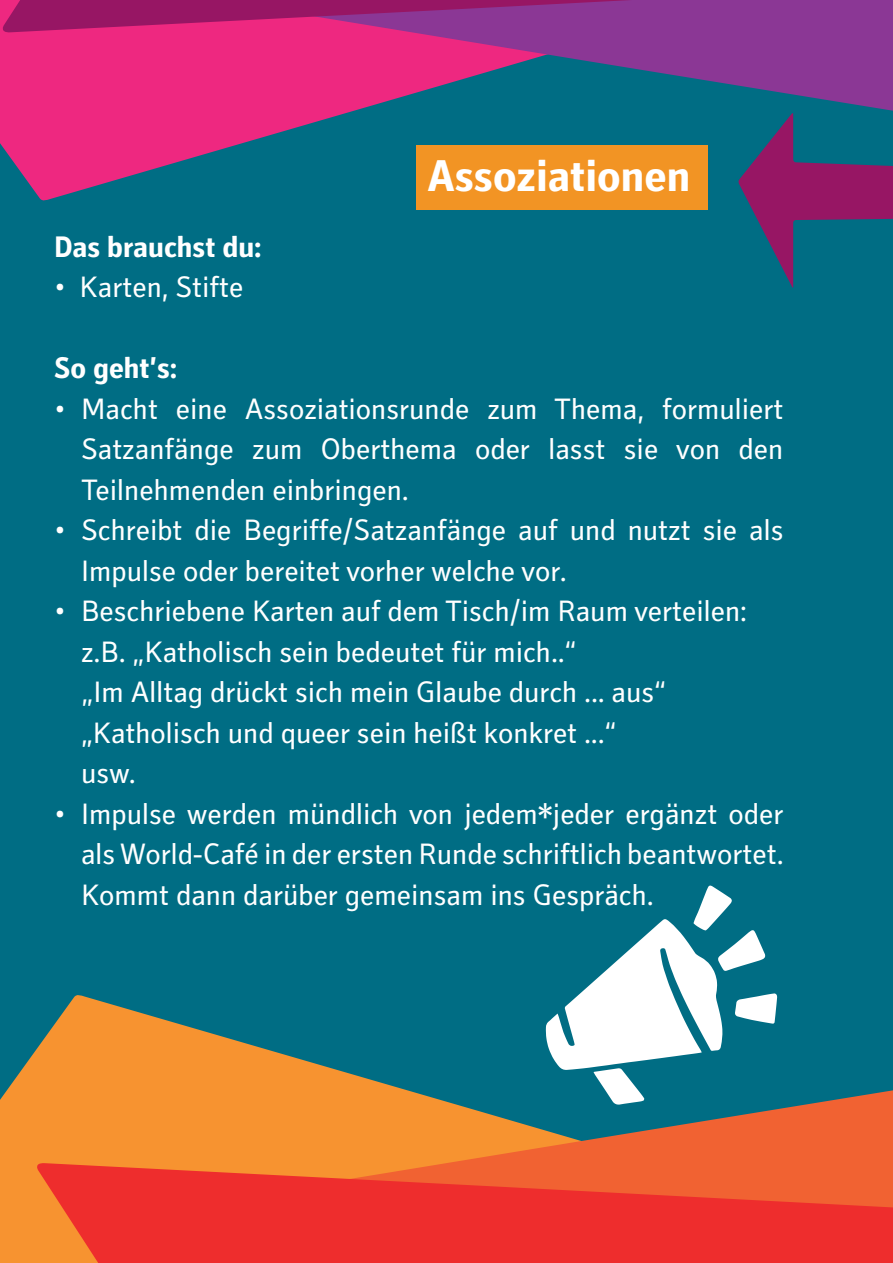
<style>
.page{position:relative;width:893px;height:1263px;background:#fff}
.page>*{position:absolute;margin:0;border:0;box-sizing:border-box;transform-origin:0 0}
.t1{font:700 45px "Secca Kj G";color:#fff}
.t2{font:30px/40.5px "Secca Kj G";color:#fff}
.t3{font:700 30px "Secca Kj G";color:#fff}
</style>
<div class="page">
<div style="left:0;top:202px;width:893px;height:872px;background:#006d84"></div>
<div style="left:416px;top:145px;width:291px;height:65px;background:#f29424"></div>
<svg style="left:738px;top:121px;width:155px;height:168px;background:#325079"></svg>
<svg style="left:0;top:994px;width:843px;height:269px;background:#6c7d5f"></svg>
<svg style="left:136px;top:1074px;width:757px;height:88px;background:#bd7d43"></svg>
<svg style="left:33px;top:1162px;width:860px;height:101px;background:#ef3e2e"></svg>
<svg style="left:546px;top:885px;width:231px;height:220px"></svg>
<svg style="left:0;top:49px;width:809px;height:153px"></svg>
<svg style="left:101px;top:49px;width:792px;height:72px;background:#824485"></svg>
<svg style="left:0;top:0;width:893px;height:49px;background:#a72b84"></svg>
<p class="t3" style="left:54px;top:230px;width:209px">Das brauchst du:</p>
<p class="t2" style="left:54px;top:268px;width:191px">• Karten, Stifte</p>
<p class="t1" style="left:427px;top:150px;width:265px">Assoziationen</p>
<p class="t3" style="left:54px;top:351px;width:125px">So geht’s:</p>
<p class="t2" style="left:81px;top:390px;width:704px;text-align:justify;text-indent:-27px">• Macht eine Assoziationsrunde zum Thema, formuliert Satzanfänge zum Oberthema oder lasst sie von den Teilnehmenden einbringen.</p>
<p class="t2" style="left:81px;top:511px;width:704px;text-indent:-27px">• Schreibt die Begriffe/Satzanfänge auf und nutzt sie als<br>Impulse oder bereitet vorher welche vor.</p>
<p class="t2" style="left:81px;top:592px;width:667px;text-indent:-27px">• Beschriebene Karten auf dem Tisch/im Raum verteilen: z.B. „Katholisch sein bedeutet für mich..“</p>
<p class="t2" style="left:81px;top:673px;width:587px">„Im Alltag drückt sich mein Glaube durch ... aus“ „Katholisch und queer sein heißt konkret ...“ usw.</p>
<p class="t2" style="left:81px;top:795px;width:704px;text-align:justify;text-indent:-27px">• Impulse werden mündlich von jedem*jeder ergänzt oder als World-Café in der ersten Runde schriftlich beantwortet.<br>Kommt dann darüber gemeinsam ins Gespräch.</p>
</div>
